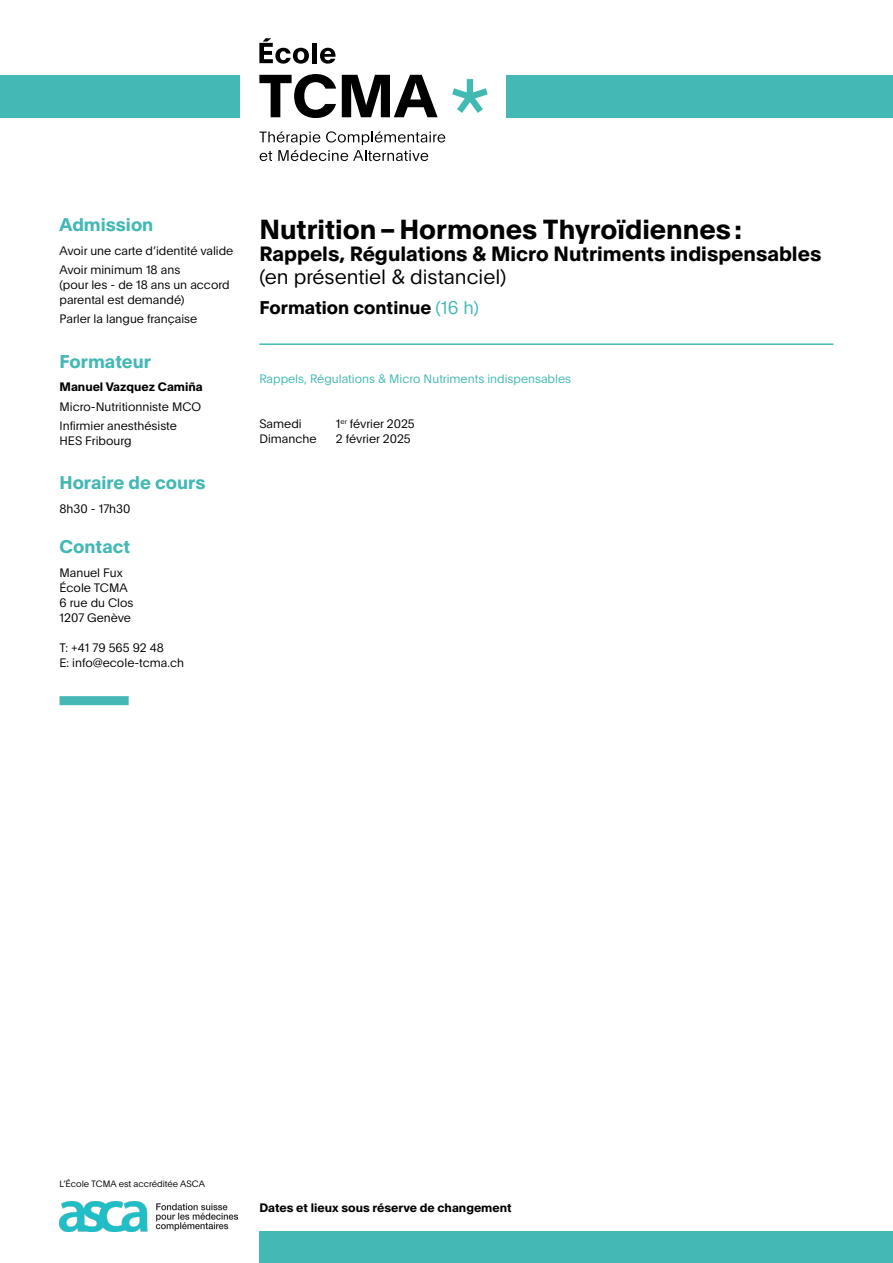
<style>
.page{position:relative;width:893px;height:1263px;background:#fff}
.page>*{position:absolute;margin:0;border:0;box-sizing:border-box;transform-origin:0 0}
.t1{font:700 27px "Plain";color:#000}
.t2{font:700 20.25px "Plain";color:#000}
.t3{font:300 20.25px "Plain";color:#000}
.t4{font:700 18px "Plain";color:#43b8b4}
.t5{font:700 18px "Plain";color:#000}
.t6{font:300 12px/15px "Plain";color:#000}
.t7{font:700 12px "Plain";color:#000}
.t8{font:300 12px "Plain";color:#43b8b4}
.t9{font:300 9px "Plain";color:#000}
.s1{font-weight:300;color:#43b8b4}
</style>
<div class="page">
<svg style="left:452px;top:79px;width:36px;height:34px"></svg>
<svg style="left:259px;top:74px;width:77px;height:44px"></svg>
<svg style="left:342px;top:75px;width:96px;height:42px"></svg>
<svg style="left:259px;top:38px;width:50px;height:26px"></svg>
<div style="left:312px;top:43px;width:5px;height:20px;background:#000"></div>
<svg style="left:320px;top:48px;width:16px;height:16px"></svg>
<svg style="left:259px;top:131px;width:186px;height:30px"></svg>
<div style="left:506px;top:75px;width:387px;height:42px;background:#43b8b4"></div>
<div style="left:0;top:75px;width:239px;height:42px;background:#43b8b4"></div>
<div style="left:259px;top:1231px;width:634px;height:32px;background:#43b8b4"></div>
<img style="left:60px;top:1201px;width:177px;height:30px">
<div style="left:60px;top:696px;width:69px;height:9px;background:#43b8b4"></div>
<hr style="left:259px;top:343px;width:574px;height:2px;background:#43b8b4">
<h3 class="t4" style="left:60px;top:212px;width:95px">Admission</h3>
<p class="t6" style="left:60px;top:240px;width:175px;line-height:19.2px">Avoir une carte d’identité valide<br>Avoir minimum 18 ans</p>
<p class="t6" style="left:60px;top:277px;width:172px">(pour les - de 18 ans un accord parental est demandé)</p>
<p class="t6" style="left:60px;top:311px;width:139px">Parler la langue française</p>
<h3 class="t4" style="left:60px;top:348px;width:93px">Formateur</h3>
<p class="t7" style="left:60px;top:378px;width:145px">Manuel Vazquez Camiña</p>
<p class="t6" style="left:60px;top:396px;width:143px;line-height:19.2px">Micro-Nutritionniste MCO<br>Infirmier anesthésiste</p>
<p class="t6" style="left:60px;top:432px;width:74px">HES Fribourg</p>
<h3 class="t4" style="left:60px;top:470px;width:147px">Horaire de cours</h3>
<p class="t6" style="left:60px;top:500px;width:72px">8h30 - 17h30</p>
<h3 class="t4" style="left:60px;top:534px;width:72px">Contact</h3>
<p class="t6" style="left:60px;top:564px;width:76px">Manuel Fux<br>École TCMA<br>6 rue du Clos<br>1207 Genève</p>
<p class="t6" style="left:60px;top:639px;width:126px">T: +41 79 565 92 48<br>E: info@ecole-tcma.ch</p>
<h1 class="t1" style="left:259px;top:209px;width:484px">Nutrition – Hormones Thyroïdiennes :</h1>
<h2 class="t2" style="left:259px;top:239px;width:563px">Rappels, Régulations &amp; Micro Nutriments indispensables</h2>
<h2 class="t3" style="left:259px;top:262px;width:249px">(en présentiel &amp; distanciel)</h2>
<h3 class="t5" style="left:259px;top:294px;width:221px">Formation continue <span class="s1">(16 h)</span></h3>
<p class="t8" style="left:259px;top:370px;width:313px">Rappels, Régulations &amp; Micro Nutriments indispensables</p>
<p class="t6" style="left:259px;top:415px;width:44px">Samedi</p>
<p class="t6" style="left:336px;top:415px;width:80px">1<sup>er</sup> février 2025</p>
<p class="t6" style="left:259px;top:430px;width:59px">Dimanche</p>
<p class="t6" style="left:336px;top:430px;width:76px">2 février 2025</p>
<p class="t9" style="left:60px;top:1177px;width:147px">L’École TCMA est accréditée ASCA</p>
<p class="t7" style="left:259px;top:1199px;width:254px">Dates et lieux sous réserve de changement</p>
</div>
